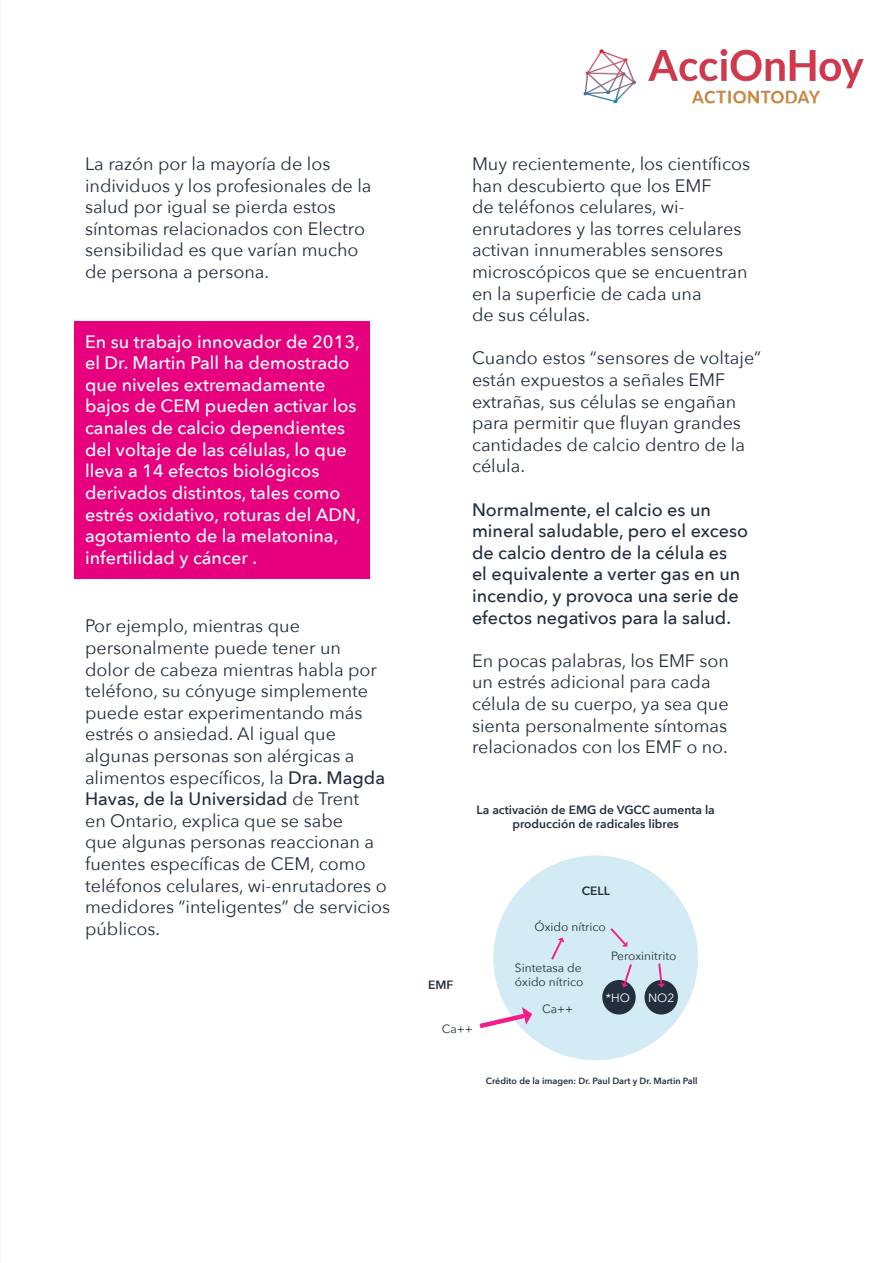
<style>
.page{position:relative;width:893px;height:1263px;background:#fff}
.page>*{position:absolute;margin:0;border:0;box-sizing:border-box;transform-origin:0 0}
.t1{font:18px/21.6px "Avenir Next";color:#232f3f}
.t2{font:500 18px/21.6px "Avenir Next";color:#fff}
.t3{font:500 18px/21.6px "Avenir Next";color:#232f3f}
.t4{font:600 12px/14.4px "Avenir Next";color:#232f3f;text-align:center}
.t5{font:12px/14.4px "Avenir Next";color:#232f3f}
.t6{font:12px "Avenir Next";color:#fff}
.t7{font:600 9px "Avenir Next";color:#232f3f}
.s1{font-weight:500}
</style>
<div class="page">
<div style="left:493px;top:855px;width:205px;height:205px;background:#d3ebf5;border-radius:50%"></div>
<div style="left:602px;top:980px;width:34px;height:34px;background:#232f3f;border-radius:50%"></div>
<div style="left:74px;top:321px;width:296px;height:257px;background:#e6007d"></div>
<svg style="left:551px;top:937px;width:13px;height:23px"></svg>
<svg style="left:610px;top:928px;width:18px;height:19px"></svg>
<svg style="left:621px;top:964px;width:11px;height:23px"></svg>
<svg style="left:480px;top:1007px;width:52px;height:21px"></svg>
<div style="left:644px;top:980px;width:34px;height:34px;background:#232f3f;border-radius:50%"></div>
<svg style="left:658px;top:963px;width:7px;height:24px"></svg>
<img style="left:583px;top:49px;width:281px;height:55px">
<p class="t1" style="left:85px;top:152px;width:288px">La razón por la mayoría de los individuos y los profesionales de la salud por igual se pierda estos síntomas relacionados con Electro sensibilidad es que varían mucho de persona a persona.</p>
<p class="t2" style="left:85px;top:330px;width:277px">En su trabajo innovador de 2013, el Dr. Martin Pall ha demostrado que niveles extremadamente bajos de CEM pueden activar los canales de calcio dependientes del voltaje de las células, lo que lleva a 14 efectos biológicos derivados distintos, tales como estrés oxidativo, roturas del ADN, agotamiento de la melatonina, infertilidad y cáncer .</p>
<p class="t1" style="left:85px;top:614px;width:306px">Por ejemplo, mientras que personalmente puede tener un dolor de cabeza mientras habla por teléfono, su cónyuge simplemente puede estar experimentando más estrés o ansiedad. Al igual que algunas personas son alérgicas a alimentos específicos, la <span class="s1">Dra. Magda<br>Havas, de la Universidad</span> de Trent<br>en Ontario, explica que se sabe<br>que algunas personas reaccionan a fuentes específicas de CEM, como teléfonos celulares, wi-enrutadores o medidores “inteligentes” de servicios públicos.</p>
<p class="t1" style="left:472px;top:152px;width:279px">Muy recientemente, los científicos han descubierto que los EMF<br>de teléfonos celulares, wi&shy;enrutadores y las torres celulares activan innumerables sensores microscópicos que se encuentran en la superficie de cada una<br>de sus células.</p>
<p class="t1" style="left:472px;top:347px;width:291px">Cuando estos “sensores de voltaje” están expuestos a señales EMF extrañas, sus células se engañan para permitir que fluyan grandes cantidades de calcio dentro de la célula.</p>
<p class="t3" style="left:472px;top:498px;width:278px">Normalmente, el calcio es un mineral saludable, pero el exceso de calcio dentro de la célula es<br>el equivalente a verter gas en un incendio, y provoca una serie de efectos negativos para la salud.</p>
<p class="t1" style="left:472px;top:649px;width:259px">En pocas palabras, los EMF son un estrés adicional para cada célula de su cuerpo, ya sea que sienta personalmente síntomas relacionados con los EMF o no.</p>
<p class="t4" style="left:477px;top:802px;width:240px">La activación de EMG de VGCC aumenta la producción de radicales libres</p>
<p class="t4" style="left:582px;top:884px;width:29px">CELL</p>
<p class="t4" style="left:428px;top:977px;width:27px">EMF</p>
<p class="t5" style="left:442px;top:1021px;width:32px">Ca++</p>
<p class="t5" style="left:534px;top:919px;width:73px">Óxido nítrico</p>
<p class="t5" style="left:515px;top:960px;width:70px">Sintetasa de óxido nítrico</p>
<p class="t5" style="left:542px;top:1001px;width:32px">Ca++</p>
<p class="t5" style="left:611px;top:948px;width:67px">Peroxinitrito</p>
<p class="t6" style="left:606px;top:987px;width:26px">*HO</p>
<p class="t6" style="left:648px;top:987px;width:28px">NO2</p>
<p class="t7" style="left:486px;top:1073px;width:213px">Crédito de la imagen: Dr. Paul Dart y Dr. Martin Pall</p>
</div>
